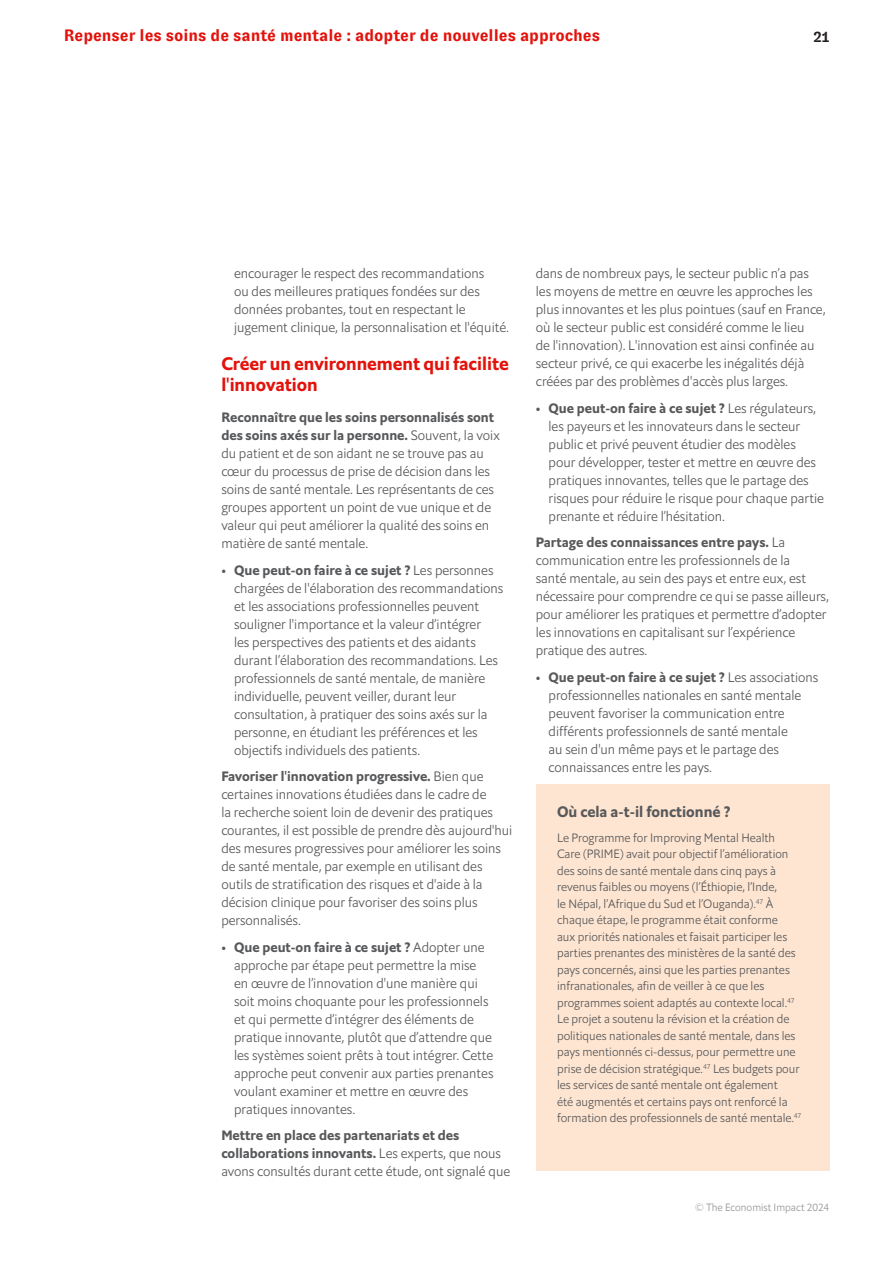
<style>
.page{position:relative;width:893px;height:1263px;background:#fff}
.page>*{position:absolute;margin:0;border:0;box-sizing:border-box;transform-origin:0 0}
._2__Page_subheader{font:18px/21px "Econ Sans Bol";color:#e3120b}
.t1{font:700 16.5px "GT Zirkon";color:#e3120b}
.t2{font:15px "Econ Sans Bol";color:#57585a}
.t3{font:700 15px "GT Zirkon";color:#231f20}
._5__Bullet{font:13.5px/18px "Econ Sans Lig";color:#57585a}
._4__Body_text{font:12px/16.5px "Econ Sans Lig";color:#57585a}
.t4{font:10.5px "Econ Sans Lig";color:#939598}
.s1{font-family:"Econ Sans Bol"}
.s2{font-size:14.25px}
</style>
<div class="page">
<div style="left:536px;top:784px;width:293px;height:386px;background:#fee5d1"></div>
<p class="t1" style="left:64px;top:27px;width:538px">Repenser les soins de santé mentale : adopter de nouvelles approches</p>
<p class="t3" style="left:813px;top:28px;width:17px">21</p>
<p class="_5__Bullet" style="left:234px;top:264px;width:276px">encourager le respect des recommandations<br>ou des meilleures pratiques fondées sur des données probantes, tout en respectant le jugement clinique, la personnalisation et l'équité.</p>
<p class="_2__Page_subheader" style="left:221px;top:354px;width:289px">Créer un environnement qui facilite l'innovation</p>
<p class="_5__Bullet" style="left:221px;top:408px;width:280px"><span class="s1">Reconnaître que les soins personnalisés sont des soins axés sur la personne.</span> Souvent, la voix du patient et de son aidant ne se trouve pas au cœur du processus de prise de décision dans les soins de santé mentale. Les représentants de ces groupes apportent un point de vue unique et de valeur qui peut améliorer la qualité des soins en matière de santé mentale.</p>
<p class="_5__Bullet" style="left:234px;top:561px;width:271px;text-indent:-13px"><span class="s2">•</span> <span class="s1">Que peut-on faire à ce sujet ?</span> Les personnes chargées de l'élaboration des recommandations et les associations professionnelles peuvent souligner l'importance et la valeur d’intégrer<br>les perspectives des patients et des aidants durant l’élaboration des recommandations. Les professionnels de santé mentale, de manière individuelle, peuvent veiller, durant leur consultation, à pratiquer des soins axés sur la personne, en étudiant les préférences et les objectifs individuels des patients.</p>
<p class="_5__Bullet" style="left:221px;top:767px;width:293px"><span class="s1">Favoriser l'innovation progressive.</span> Bien que certaines innovations étudiées dans le cadre de<br>la recherche soient loin de devenir des pratiques courantes, il est possible de prendre dès aujourd'hui des mesures progressives pour améliorer les soins de santé mentale, par exemple en utilisant des outils de stratification des risques et d'aide à la décision clinique pour favoriser des soins plus personnalisés.</p>
<p class="_5__Bullet" style="left:234px;top:938px;width:261px;text-indent:-13px"><span class="s2">•</span> <span class="s1">Que peut-on faire à ce sujet ?</span> Adopter une approche par étape peut permettre la mise en œuvre de l’innovation d'une manière qui soit moins choquante pour les professionnels et qui permette d’intégrer des éléments de pratique innovante, plutôt que d’attendre que les systèmes soient prêts à tout intégrer. Cette approche peut convenir aux parties prenantes voulant examiner et mettre en œuvre des pratiques innovantes.</p>
<p class="_5__Bullet" style="left:221px;top:1126px;width:290px"><span class="s1">Mettre en place des partenariats et des collaborations innovants.</span> Les experts, que nous avons consultés durant cette étude, ont signalé que</p>
<p class="_5__Bullet" style="left:536px;top:264px;width:291px">dans de nombreux pays, le secteur public n’a pas les moyens de mettre en œuvre les approches les plus innovantes et les plus pointues (sauf en France, où le secteur public est considéré comme le lieu<br>de l'innovation). L'innovation est ainsi confinée au secteur privé, ce qui exacerbe les inégalités déjà créées par des problèmes d'accès plus larges.</p>
<p class="_5__Bullet" style="left:549px;top:399px;width:277px;text-indent:-13px"><span class="s2">•</span> <span class="s1">Que peut-on faire à ce sujet ?</span> Les régulateurs, les payeurs et les innovateurs dans le secteur public et privé peuvent étudier des modèles pour développer, tester et mettre en œuvre des pratiques innovantes, telles que le partage des risques pour réduire le risque pour chaque partie prenante et réduire l’hésitation.</p>
<p class="_5__Bullet" style="left:536px;top:533px;width:295px"><span class="s1">Partage des connaissances entre pays.</span> La communication entre les professionnels de la<br>santé mentale, au sein des pays et entre eux, est nécessaire pour comprendre ce qui se passe ailleurs, pour améliorer les pratiques et permettre d’adopter les innovations en capitalisant sur l’expérience pratique des autres.</p>
<p class="_5__Bullet" style="left:549px;top:668px;width:271px;text-indent:-13px"><span class="s2">•</span> <span class="s1">Que peut-on faire à ce sujet ?</span> Les associations professionnelles nationales en santé mentale peuvent favoriser la communication entre différents professionnels de santé mentale<br>au sein d'un même pays et le partage des connaissances entre les pays.</p>
<p class="t2" style="left:557px;top:802px;width:175px">Où cela a-t-il fonctionné ?</p>
<p class="_4__Body_text" style="left:557px;top:829px;width:246px">Le Programme for Improving Mental Health Care (PRIME) avait pour objectif l’amélioration des soins de santé mentale dans cinq pays à revenus faibles ou moyens (l’Éthiopie, l’Inde,<br>le Népal, l’Afrique du Sud et l’Ouganda).<sup>47</sup> À chaque étape, le programme était conforme<br>aux priorités nationales et faisait participer les parties prenantes des ministères de la santé des pays concernés, ainsi que les parties prenantes infranationales, afin de veiller à ce que les programmes soient adaptés au contexte local.<sup>47<br></sup>Le projet a soutenu la révision et la création de politiques nationales de santé mentale, dans les pays mentionnés ci-dessus, pour permettre une prise de décision stratégique.<sup>47</sup> Les budgets pour les services de santé mentale ont également<br>été augmentés et certains pays ont renforcé la formation des professionnels de santé mentale.<sup>47</sup></p>
<p class="t4" style="left:695px;top:1201px;width:136px">© The Economist Impact 2024</p>
</div>
